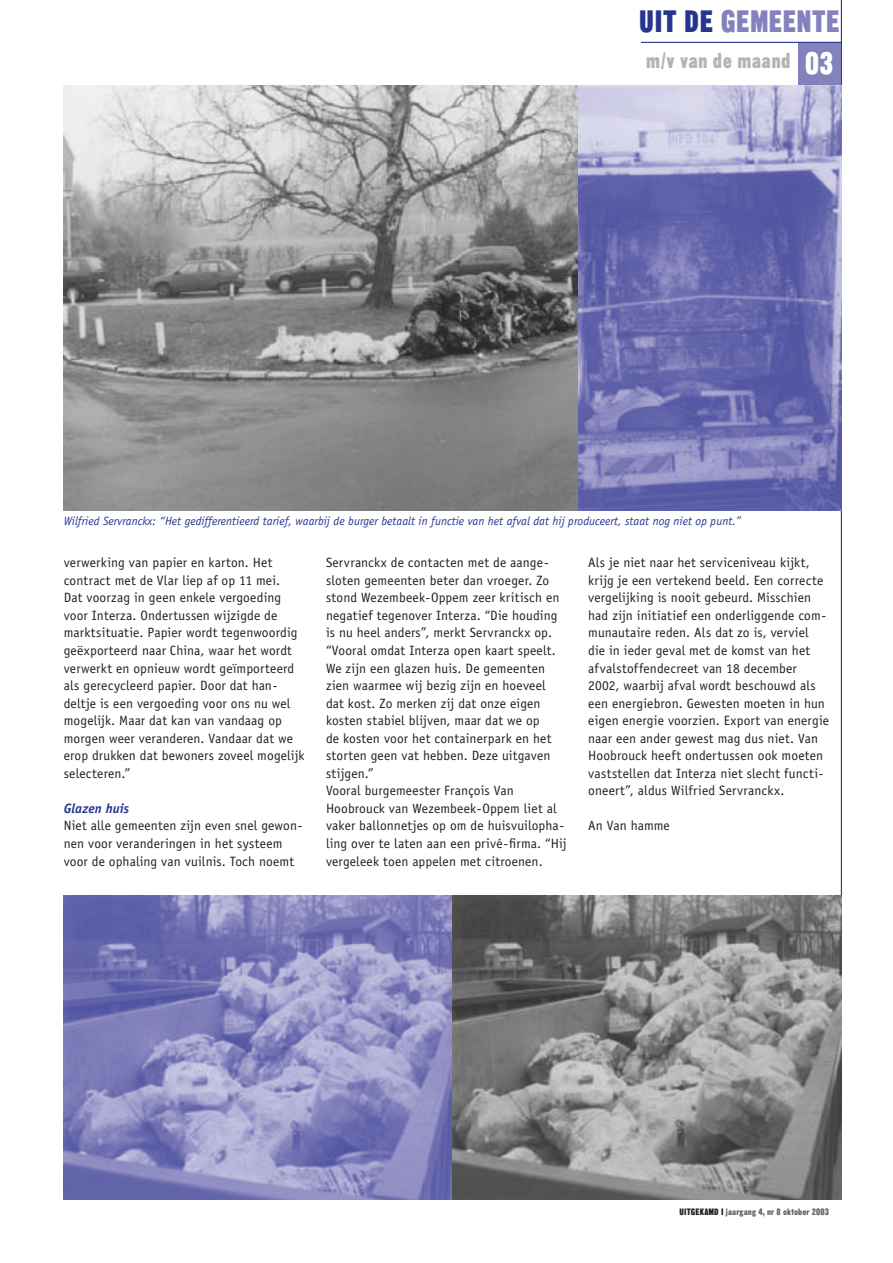
<style>
.page{position:relative;width:893px;height:1263px;background:#fff}
.page>*{position:absolute;margin:0;border:0;box-sizing:border-box;transform-origin:0 0}
.t1{font:30px "Cg Gothic No 4";letter-spacing:-.005em;color:#8482bc}
.t2{font:21px "Cg Gothic No 4";color:#b2b4b6}
.t3{font:13.5px/17.5px "Officina Sans";letter-spacing:.01em;color:#231f20}
.t4{font:italic 700 13.5px "Officina Sans";color:#273591}
.t5{font:italic 12px "Officina Sans";color:#273591}
.t6{font:9px "Cg Gothic No 4";color:#636466}
.s1{color:#273591}
.s2{font-size:30px;color:#fff}
.s3{color:#231f20}
</style>
<div class="page">
<hr style="left:841px;top:0;width:1px;height:1199px;background:#273591">
<div style="left:798px;top:43px;width:43px;height:42px;background:#8482bc"></div>
<img style="left:64px;top:85px;width:777px;height:425px">
<img style="left:64px;top:895px;width:777px;height:304px">
<hr style="left:641px;top:42px;width:200px;height:1px;background:#273591">
<h1 class="t1" style="left:639px;top:12px;width:202px"><span class="s1">UIT DE</span> GEMEENTE</h1>
<h2 class="t2" style="left:646px;top:54px;width:189px">m/v van de maand <span class="s2">03</span></h2>
<p class="t5" style="left:64px;top:516px;width:679px">Wilfried Servranckx: “Het gedifferentieerd tarief, waarbij de burger betaalt in functie van het afval dat hij produceert, staat nog niet op punt.”</p>
<p class="t3" style="left:64px;top:555px;width:242px">verwerking van papier en karton. Het contract met de Vlar liep af op 11 mei.<br>Dat voorzag in geen enkele vergoeding voor Interza. Ondertussen wijzigde de marktsituatie. Papier wordt tegenwoordig geëxporteerd naar China, waar het wordt verwerkt en opnieuw wordt geïmporteerd als gerecycleerd papier. Door dat han&shy;deltje is een vergoeding voor ons nu wel mogelijk. Maar dat kan van vandaag op morgen weer veranderen. Vandaar dat we erop drukken dat bewoners zoveel mogelijk selecteren.”</p>
<p class="t4" style="left:64px;top:803px;width:67px">Glazen huis</p>
<p class="t3" style="left:64px;top:818px;width:240px">Niet alle gemeenten zijn even snel gewon&shy;nen voor veranderingen in het systeem voor de ophaling van vuilnis. Toch noemt</p>
<p class="t3" style="left:326px;top:555px;width:242px">Servranckx de contacten met de aange&shy;sloten gemeenten beter dan vroeger. Zo stond Wezembeek-Oppem zeer kritisch en negatief tegenover Interza. “Die houding is nu heel anders”, merkt Servranckx op. “Vooral omdat Interza open kaart speelt.<br>We zijn een glazen huis. De gemeenten zien waarmee wij bezig zijn en hoeveel dat kost. Zo merken zij dat onze eigen kosten stabiel blijven, maar dat we op<br>de kosten voor het containerpark en het storten geen vat hebben. Deze uitgaven stijgen.”<br>Vooral burgemeester François Van Hoobrouck van Wezembeek-Oppem liet al vaker ballonnetjes op om de huisvuilopha&shy;ling over te laten aan een privé-firma. “Hij vergeleek toen appelen met citroenen.</p>
<p class="t3" style="left:588px;top:555px;width:242px">Als je niet naar het serviceniveau kijkt, krijg je een vertekend beeld. Een correcte vergelijking is nooit gebeurd. Misschien had zijn initiatief een onderliggende com&shy;munautaire reden. Als dat zo is, verviel<br>die in ieder geval met de komst van het afvalstoffendecreet van 18 december 2002, waarbij afval wordt beschouwd als een energiebron. Gewesten moeten in hun eigen energie voorzien. Export van energie naar een ander gewest mag dus niet. Van Hoobrouck heeft ondertussen ook moeten vaststellen dat Interza niet slecht functi&shy;oneert”, aldus Wilfried Servranckx.</p>
<p class="t3" style="left:588px;top:818px;width:83px">An Van hamme</p>
<p class="t6" style="left:679px;top:1209px;width:151px"><span class="s3">UITGEKAMD I</span> jaargang 4, nr 8 oktober 2003</p>
</div>
